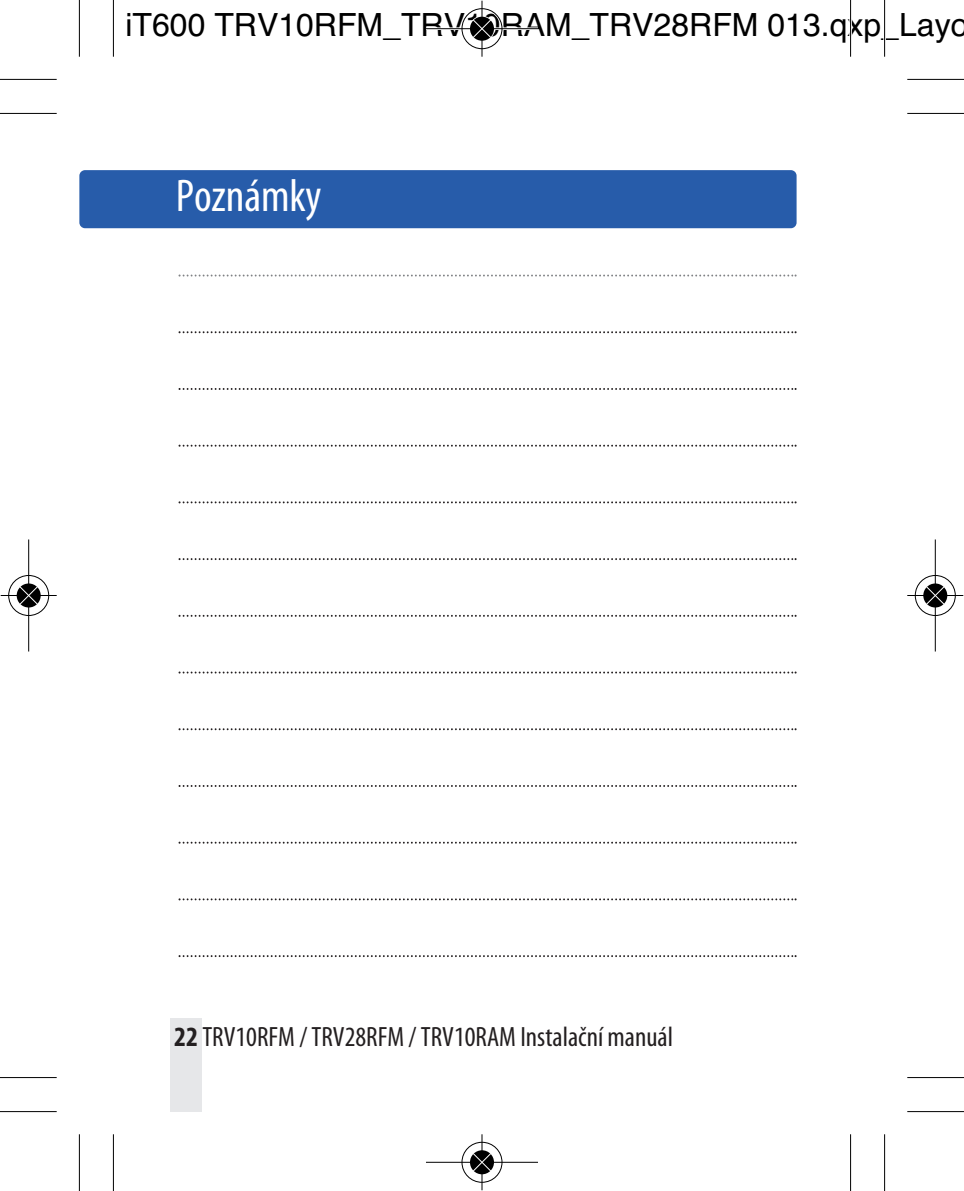
<style>
.page{position:relative;width:964px;height:1191px;background:#fff}
.page>*{position:absolute;margin:0;border:0;box-sizing:border-box;transform-origin:0 0}
.t1{font:condensed 46px "Myriad Pro";letter-spacing:-.005em;color:#fff}
.t2{font:32px "Helvetica";color:#000}
.t3{font:condensed 28px "Myriad Pro";color:#231f20}
.s1{font-weight:700}
</style>
<div class="page">
<div style="left:79px;top:170px;width:717px;height:58px;background:#275caa;border-radius:6px"></div>
<svg style="left:179px;top:274px;width:617px;height:2px"></svg>
<svg style="left:179px;top:331px;width:617px;height:2px"></svg>
<svg style="left:179px;top:388px;width:617px;height:2px"></svg>
<svg style="left:179px;top:445px;width:617px;height:2px"></svg>
<svg style="left:179px;top:501px;width:617px;height:2px"></svg>
<svg style="left:179px;top:558px;width:617px;height:2px"></svg>
<svg style="left:179px;top:615px;width:617px;height:2px"></svg>
<svg style="left:179px;top:671px;width:617px;height:2px"></svg>
<svg style="left:179px;top:728px;width:617px;height:2px"></svg>
<svg style="left:179px;top:785px;width:617px;height:2px"></svg>
<svg style="left:179px;top:841px;width:617px;height:2px"></svg>
<svg style="left:179px;top:898px;width:617px;height:2px"></svg>
<svg style="left:179px;top:955px;width:617px;height:2px"></svg>
<div style="left:170px;top:1018px;width:32px;height:93px;background:#e6e7e9"></div>
<hr style="left:113px;top:0;width:1px;height:57px;background:#000">
<hr style="left:0;top:113px;width:57px;height:1px;background:#000">
<hr style="left:850px;top:0;width:1px;height:57px;background:#000">
<hr style="left:907px;top:113px;width:57px;height:1px;background:#000">
<hr style="left:113px;top:1134px;width:1px;height:57px;background:#000">
<hr style="left:0;top:1076px;width:57px;height:2px;background:#000">
<hr style="left:850px;top:1134px;width:1px;height:57px;background:#000">
<hr style="left:907px;top:1076px;width:57px;height:2px;background:#000">
<hr style="left:79px;top:0;width:1px;height:57px;background:#000">
<hr style="left:0;top:79px;width:57px;height:1px;background:#000">
<hr style="left:884px;top:0;width:1px;height:57px;background:#000">
<hr style="left:907px;top:79px;width:57px;height:1px;background:#000">
<hr style="left:79px;top:1134px;width:1px;height:57px;background:#000">
<hr style="left:0;top:1110px;width:57px;height:2px;background:#000">
<hr style="left:884px;top:1134px;width:1px;height:57px;background:#000">
<hr style="left:907px;top:1110px;width:57px;height:2px;background:#000">
<div style="left:461px;top:7px;width:42px;height:43px;border:3px solid #fff;border-radius:50%"></div>
<svg style="left:469px;top:16px;width:26px;height:25px"></svg>
<hr style="left:426px;top:28px;width:112px;height:1px;background:#000">
<hr style="left:481px;top:1px;width:2px;height:56px;background:#000">
<div style="left:461px;top:8px;width:41px;height:41px;border:1px solid #000;border-radius:50%"></div>
<svg style="left:470px;top:17px;width:24px;height:24px"></svg>
<svg style="left:472px;top:19px;width:20px;height:20px"></svg>
<div style="left:461px;top:1141px;width:42px;height:42px;border:3px solid #fff;border-radius:50%"></div>
<svg style="left:469px;top:1149px;width:26px;height:26px"></svg>
<hr style="left:426px;top:1161px;width:112px;height:2px;background:#000">
<hr style="left:481px;top:1134px;width:2px;height:56px;background:#000">
<div style="left:461px;top:1141px;width:41px;height:41px;border:1px solid #000;border-radius:50%"></div>
<svg style="left:470px;top:1150px;width:24px;height:24px"></svg>
<svg style="left:472px;top:1152px;width:20px;height:20px"></svg>
<div style="left:7px;top:574px;width:43px;height:43px;border:3px solid #fff;border-radius:50%"></div>
<svg style="left:16px;top:582px;width:25px;height:26px"></svg>
<hr style="left:28px;top:539px;width:1px;height:112px;background:#000">
<hr style="left:1px;top:595px;width:56px;height:1px;background:#000">
<div style="left:8px;top:575px;width:41px;height:41px;border:1px solid #000;border-radius:50%"></div>
<svg style="left:17px;top:583px;width:24px;height:24px"></svg>
<svg style="left:19px;top:585px;width:20px;height:20px"></svg>
<div style="left:914px;top:574px;width:42px;height:43px;border:3px solid #fff;border-radius:50%"></div>
<svg style="left:922px;top:582px;width:26px;height:26px"></svg>
<hr style="left:934px;top:539px;width:2px;height:112px;background:#000">
<hr style="left:907px;top:595px;width:56px;height:1px;background:#000">
<div style="left:915px;top:575px;width:41px;height:41px;border:1px solid #000;border-radius:50%"></div>
<svg style="left:923px;top:583px;width:24px;height:24px"></svg>
<svg style="left:925px;top:585px;width:20px;height:20px"></svg>
<p class="t2" style="left:125px;top:6px;width:845px">iT600 TRV10RFM_TRV10RAM_TRV28RFM 013.qxp_Layo</p>
<h1 class="t1" style="left:176px;top:168px;width:147px">Poznámky</h1>
<p class="t3" style="left:174px;top:1020px;width:500px"><span class="s1">22</span> TRV10RFM / TRV28RFM / TRV10RAM Instalační manuál</p>
</div>
